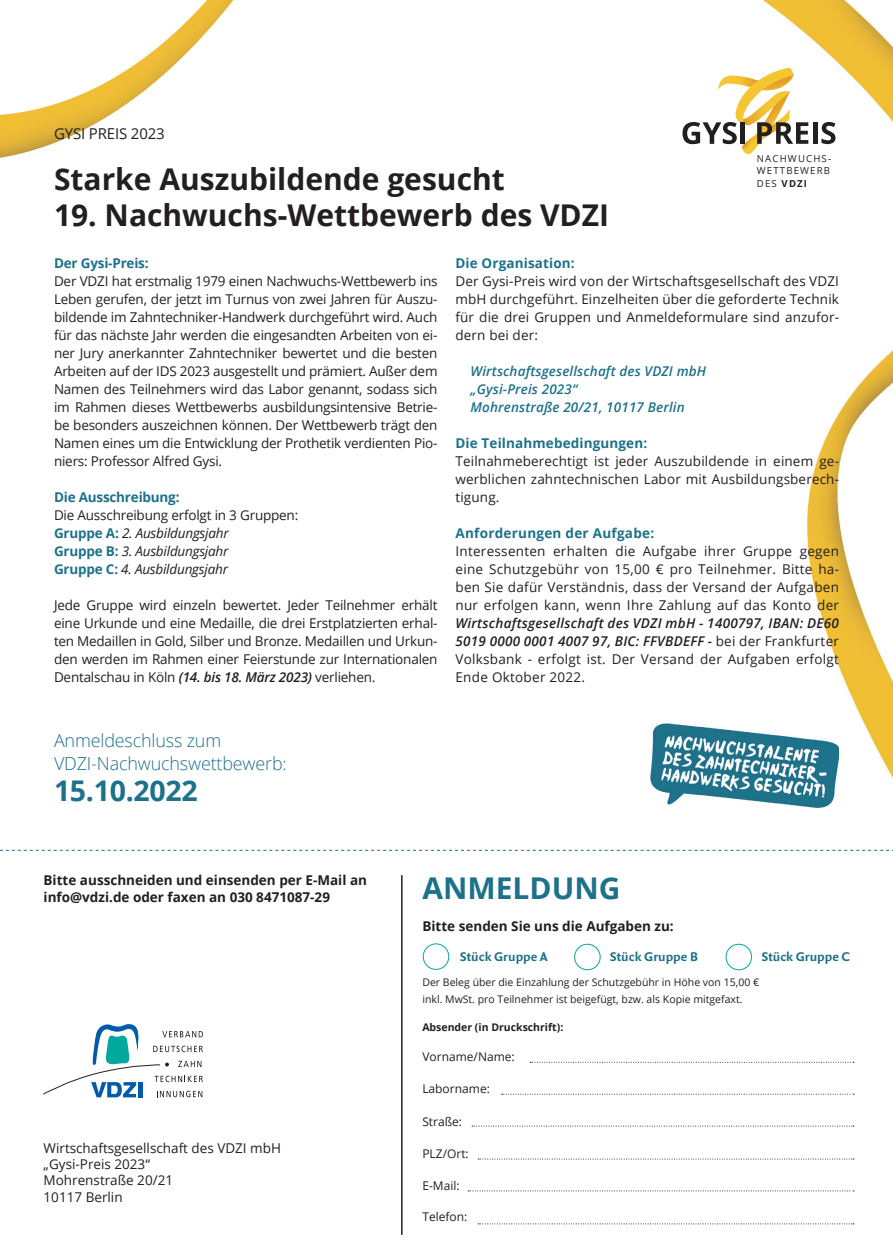
<style>
.page{position:relative;width:893px;height:1259px;background:#fff}
.page>*{position:absolute;margin:0;border:0;box-sizing:border-box;transform-origin:0 0}
.t1{font:700 30px "Open Sans";color:#231f20}
.t2{font:700 30px "Open Sans";color:#1d718a}
.t3{font:700 28.5px "Open Sans";letter-spacing:-.01em;color:#1d718a}
.t4{font:300 18px/22.5px "Open Sans";letter-spacing:-.01em;color:#1f718b}
.t5{font:15px "Open Sans";letter-spacing:-.01em;color:#231f20}
.t6{font:13.5px/18px "Open Sans";color:#231f20;text-align:justify}
.t7{font:italic 600 13.5px/18px "Open Sans";letter-spacing:.02em;color:#231f20;text-align:justify}
.t8{font:italic 13.5px/18px "Open Sans";letter-spacing:-.015em;color:#231f20}
.t9{font:700 13.5px/16.2px "Open Sans";color:#231f20}
.t10{font:italic 600 13.5px/18px "Open Sans";letter-spacing:.01em;color:#1d718a}
.t11{font:700 13.5px "Open Sans";letter-spacing:.01em;color:#1d718a}
.t12{font:13.5px "Quadraat Sans OT Bld";color:#1d718a}
.t13{font:700 13.5px "Open Sans";letter-spacing:-.015em;color:#1d718a}
.t14{font:12px "Open Sans";color:#231f20}
.t15{font:10.5px/16.2px "Open Sans";color:#231f20}
.t16{font:700 10.5px "Open Sans";color:#231f20}
.t17{font:9.6px/12.3px "Open Sans";letter-spacing:.12em;color:#231f20;text-align:justify}
.s1{font-weight:700}
.s2{font-style:normal}
.s3{font-weight:700;font-style:normal;color:#1d718a}
.s4{font-weight:600;font-style:italic}
.s5{font-weight:400;font-style:normal}
</style>
<div class="page">
<img style="left:0;top:0;width:893px;height:1225px">
<svg style="left:682px;top:67px;width:126px;height:88px"></svg>
<hr style="left:813px;top:122px;width:4px;height:22px;background:#231f20">
<svg style="left:821px;top:122px;width:14px;height:22px"></svg>
<svg style="left:0;top:850px;width:893px;height:1px"></svg>
<svg style="left:43px;top:1022px;width:160px;height:75px"></svg>
<img style="left:651px;top:723px;width:188px;height:84px">
<svg style="left:530px;top:1062px;width:324px;height:1px"></svg>
<svg style="left:502px;top:1093px;width:352px;height:1px"></svg>
<svg style="left:472px;top:1125px;width:382px;height:1px"></svg>
<svg style="left:478px;top:1158px;width:376px;height:1px"></svg>
<svg style="left:468px;top:1190px;width:386px;height:1px"></svg>
<svg style="left:478px;top:1223px;width:376px;height:1px"></svg>
<hr style="left:401px;top:875px;width:2px;height:360px;background:#231f20">
<div style="left:423px;top:943px;width:26px;height:26px;border:1px solid #00a99d;border-radius:50%"></div>
<div style="left:574px;top:944px;width:26px;height:26px;border:1px solid #00a99d;border-radius:50%"></div>
<div style="left:726px;top:944px;width:26px;height:26px;border:1px solid #00a99d;border-radius:50%"></div>
<p class="t5" style="left:54px;top:123px;width:112px">GYSI PREIS 2023</p>
<h1 class="t1" style="left:54px;top:158px;width:452px">Starke Auszubildende gesucht</h1>
<h1 class="t1" style="left:54px;top:194px;width:557px">19. Nachwuchs-Wettbewerb des VDZI</h1>
<p class="t17" style="left:757px;top:152px;width:76px">NACHWUCHS-WETTBEWERB DES <span class="s1">VDZI</span></p>
<p class="t13" style="left:54px;top:253px;width:96px">Der Gysi-Preis:</p>
<p class="t6" style="left:54px;top:271px;width:385px">Der VDZI hat erstmalig 1979 einen Nachwuchs-Wettbewerb ins Leben gerufen, der jetzt im Turnus von zwei Jahren für Auszu&shy;bildende im Zahntechniker-Handwerk durchgeführt wird. Auch für das nächste Jahr werden die eingesandten Arbeiten von ei&shy;ner Jury anerkannter Zahntechniker bewertet und die besten Arbeiten auf der IDS 2023 ausgestellt und prämiert. Außer dem Namen des Teilnehmers wird das Labor genannt, sodass sich im Rahmen dieses Wettbewerbs ausbildungsintensive Betrie&shy;be besonders auszeichnen können. Der Wettbewerb trägt den Namen eines um die Entwicklung der Prothetik verdienten Pio&shy;niers: Professor Alfred Gysi.</p>
<p class="t13" style="left:54px;top:487px;width:127px">Die Ausschreibung:</p>
<p class="t8" style="left:54px;top:505px;width:246px"><span class="s2">Die Ausschreibung erfolgt in 3 Gruppen:<br></span><span class="s3">Gruppe A:</span> 2. Ausbildungsjahr<br><span class="s3">Gruppe B:</span> 3. Ausbildungsjahr<br><span class="s3">Gruppe C:</span> 4. Ausbildungsjahr</p>
<p class="t6" style="left:54px;top:595px;width:385px">Jede Gruppe wird einzeln bewertet. Jeder Teilnehmer erhält eine Urkunde und eine Medaille, die drei Erstplatzierten erhal&shy;ten Medaillen in Gold, Silber und Bronze. Medaillen und Urkun&shy;den werden im Rahmen einer Feierstunde zur Internationalen Dentalschau in Köln <span class="s4">(14. bis 18. März 2023)</span> verliehen.</p>
<p class="t11" style="left:455px;top:253px;width:121px">Die Organisation:</p>
<p class="t6" style="left:455px;top:271px;width:385px">Der Gysi-Preis wird von der Wirtschaftsgesellschaft des VDZI mbH durchgeführt. Einzelheiten über die geforderte Technik für die drei Gruppen und Anmeldeformulare sind anzufor&shy;dern bei der:</p>
<p class="t10" style="left:470px;top:361px;width:237px">Wirtschaftsgesellschaft des VDZI mbH „Gysi-Preis 2023“<br>Mohrenstraße 20/21, 10117 Berlin</p>
<p class="t11" style="left:455px;top:433px;width:193px">Die Teilnahmebedingungen:</p>
<p class="t6" style="left:455px;top:451px;width:385px">Teilnahmeberechtigt ist jeder Auszubildende in einem ge&shy;werblichen zahntechnischen Labor mit Ausbildungsberech&shy;tigung.</p>
<p class="t11" style="left:455px;top:523px;width:200px">Anforderungen der Aufgabe:</p>
<p class="t6" style="left:455px;top:541px;width:385px">Interessenten erhalten die Aufgabe ihrer Gruppe gegen eine Schutzgebühr von 15,00 € pro Teilnehmer. Bitte ha&shy;ben Sie dafür Verständnis, dass der Versand der Aufgaben nur erfolgen kann, wenn Ihre Zahlung auf das Konto der</p>
<p class="t7" style="left:455px;top:613px;width:385px">Wirtschaftsgesellschaft des VDZI mbH - 1400797, IBAN: DE60<br>5019 0000 0001 4007 97, BIC: FFVBDEFF - <span class="s5">bei der Frankfurter Volksbank - erfolgt ist. Der Versand der Aufgaben erfolgt Ende Oktober 2022.</span></p>
<h3 class="t4" style="left:54px;top:729px;width:234px">Anmeldeschluss zum<br>VDZI-Nachwuchswettbewerb:</h3>
<h2 class="t3" style="left:54px;top:770px;width:145px">15.10.2022</h2>
<p class="t9" style="left:44px;top:872px;width:325px">Bitte ausschneiden und einsenden per E-Mail an info@vdzi.de oder faxen an 030 8471087-29</p>
<h1 class="t2" style="left:422px;top:866px;width:200px">ANMELDUNG</h1>
<p class="t9" style="left:422px;top:918px;width:253px">Bitte senden Sie uns die Aufgaben zu:</p>
<p class="t12" style="left:460px;top:946px;width:90px">Stück Gruppe A</p>
<p class="t12" style="left:610px;top:946px;width:90px">Stück Gruppe B</p>
<p class="t12" style="left:761px;top:946px;width:90px">Stück Gruppe C</p>
<p class="t15" style="left:422px;top:974px;width:338px">Der Beleg über die Einzahlung der Schutzgebühr in Höhe von 15,00 € inkl. MwSt. pro Teilnehmer ist beigefügt, bzw. als Kopie mitgefaxt.</p>
<p class="t16" style="left:422px;top:1020px;width:142px">Absender (in Druckschrift):</p>
<p class="t14" style="left:422px;top:1048px;width:94px">Vorname/Name:</p>
<p class="t14" style="left:422px;top:1080px;width:69px">Laborname:</p>
<p class="t14" style="left:422px;top:1113px;width:41px">Straße:</p>
<p class="t14" style="left:422px;top:1145px;width:48px">PLZ/Ort:</p>
<p class="t14" style="left:422px;top:1178px;width:39px">E-Mail:</p>
<p class="t14" style="left:422px;top:1208px;width:47px">Telefon:</p>
<p class="t6" style="left:44px;top:1139px;width:239px;line-height:16.2px;text-align:left">Wirtschaftsgesellschaft des VDZI mbH „Gysi-Preis 2023“<br>Mohrenstraße 20/21<br>10117 Berlin</p>
</div>
